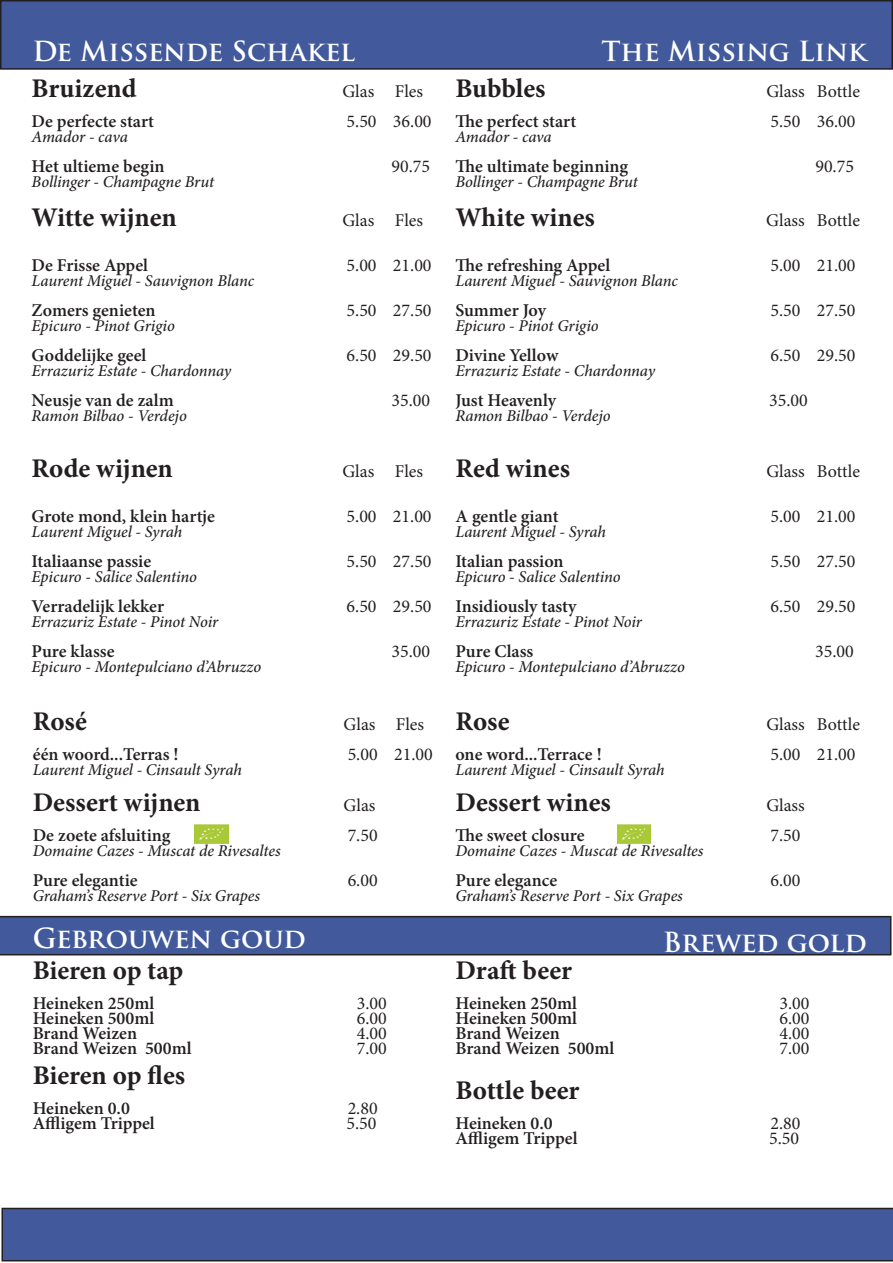
<style>
.page{position:relative;width:893px;height:1263px;background:#fff}
.page>*{position:absolute;margin:0;border:0;box-sizing:border-box;transform-origin:0 0}
.t1{font:700 27px "Minion Pro";color:#231f20}
.t2{font:700 27px "Trajan Pro";color:#fff}
.t3{font:600 18px "Minion Pro";color:#231f20}
.t4{font:18px "Minion Pro";color:#231f20}
.t5{font:italic 500 16.5px "Minion Pro";letter-spacing:-.01em;color:#231f20}
</style>
<div class="page">
<div style="left:1px;top:1px;width:891px;height:68px;background:#425a9b"></div>
<div style="left:0;top:0;width:893px;height:70px;border:2px solid #231f20"></div>
<svg style="left:0;top:916px;width:891px;height:40px;background:#425793"></svg>
<div style="left:2px;top:1208px;width:891px;height:53px;background:#425a9b"></div>
<img style="left:195px;top:824px;width:33px;height:19px">
<img style="left:617px;top:824px;width:34px;height:19px">
<p class="t2" style="left:32px;top:34px;width:324px">De Missende Schakel</p>
<p class="t1" style="left:32px;top:70px;width:106px">Bruizend</p>
<p class="t4" style="left:342px;top:80px;width:82px">Glas Fles</p>
<p class="t3" style="left:32px;top:109px;width:124px">De perfecte start</p>
<p class="t4" style="left:347px;top:110px;width:87px">5.50 36.00</p>
<p class="t5" style="left:32px;top:126px;width:98px">Amador - cava</p>
<p class="t3" style="left:32px;top:154px;width:134px">Het ultieme begin</p>
<p class="t4" style="left:392px;top:155px;width:40px">90.75</p>
<p class="t5" style="left:32px;top:171px;width:184px">Bollinger - Champagne Brut</p>
<p class="t1" style="left:32px;top:198px;width:147px">Witte wijnen</p>
<p class="t4" style="left:342px;top:208px;width:82px">Glas Fles</p>
<p class="t3" style="left:32px;top:253px;width:118px">De Frisse Appel</p>
<p class="t4" style="left:347px;top:253px;width:87px">5.00 21.00</p>
<p class="t5" style="left:32px;top:269px;width:224px">Laurent Miguel - Sauvignon Blanc</p>
<p class="t3" style="left:32px;top:298px;width:125px">Zomers genieten</p>
<p class="t4" style="left:347px;top:298px;width:87px">5.50 27.50</p>
<p class="t5" style="left:32px;top:314px;width:145px">Epicuro - Pinot Grigio</p>
<p class="t3" style="left:32px;top:343px;width:116px">Goddelijke geel</p>
<p class="t4" style="left:347px;top:343px;width:87px">6.50 29.50</p>
<p class="t5" style="left:32px;top:359px;width:201px">Errazuriz Estate - Chardonnay</p>
<p class="t3" style="left:32px;top:388px;width:144px">Neusje van de zalm</p>
<p class="t4" style="left:391px;top:388px;width:40px">35.00</p>
<p class="t5" style="left:32px;top:404px;width:157px">Ramon Bilbao - Verdejo</p>
<p class="t1" style="left:32px;top:449px;width:143px">Rode wijnen</p>
<p class="t4" style="left:342px;top:459px;width:82px">Glas Fles</p>
<p class="t3" style="left:32px;top:503px;width:185px">Grote mond, klein hartje</p>
<p class="t4" style="left:347px;top:504px;width:87px">5.00 21.00</p>
<p class="t5" style="left:32px;top:520px;width:152px">Laurent Miguel - Syrah</p>
<p class="t3" style="left:32px;top:548px;width:121px">Italiaanse passie</p>
<p class="t4" style="left:347px;top:549px;width:87px">5.50 27.50</p>
<p class="t5" style="left:32px;top:565px;width:167px">Epicuro - Salice Salentino</p>
<p class="t3" style="left:32px;top:593px;width:134px">Verradelijk lekker</p>
<p class="t4" style="left:347px;top:594px;width:87px">6.50 29.50</p>
<p class="t5" style="left:32px;top:610px;width:188px">Errazuriz Estate - Pinot Noir</p>
<p class="t3" style="left:32px;top:638px;width:84px">Pure klasse</p>
<p class="t4" style="left:391px;top:639px;width:40px">35.00</p>
<p class="t5" style="left:32px;top:655px;width:231px">Epicuro - Montepulciano d’Abruzzo</p>
<p class="t1" style="left:33px;top:703px;width:56px">Rosé</p>
<p class="t4" style="left:344px;top:713px;width:82px">Glas Fles</p>
<p class="t3" style="left:33px;top:742px;width:147px">één woord...Terras !</p>
<p class="t4" style="left:348px;top:743px;width:87px">5.00 21.00</p>
<p class="t5" style="left:33px;top:759px;width:211px">Laurent Miguel - Cinsault Syrah</p>
<p class="t1" style="left:33px;top:783px;width:169px">Dessert wijnen</p>
<p class="t4" style="left:344px;top:793px;width:33px">Glas</p>
<p class="t3" style="left:33px;top:822px;width:139px">De zoete afsluiting</p>
<p class="t4" style="left:348px;top:823px;width:32px">7.50</p>
<p class="t5" style="left:33px;top:839px;width:250px">Domaine Cazes - Muscat de Rivesaltes</p>
<p class="t3" style="left:33px;top:867px;width:106px">Pure elegantie</p>
<p class="t4" style="left:348px;top:868px;width:32px">6.00</p>
<p class="t5" style="left:33px;top:884px;width:229px">Graham’s Reserve Port - Six Grapes</p>
<p class="t2" style="left:33px;top:921px;width:275px">Gebrouwen goud</p>
<p class="t1" style="left:33px;top:951px;width:152px">Bieren op tap</p>
<p class="t3" style="left:33px;top:991px;width:123px">Heineken 250ml</p>
<p class="t4" style="left:357px;top:991px;width:32px">3.00</p>
<p class="t3" style="left:33px;top:1006px;width:123px">Heineken 500ml</p>
<p class="t4" style="left:357px;top:1006px;width:32px">6.00</p>
<p class="t3" style="left:33px;top:1021px;width:106px">Brand Weizen</p>
<p class="t4" style="left:357px;top:1021px;width:32px">4.00</p>
<p class="t3" style="left:33px;top:1036px;width:160px">Brand Weizen 500ml</p>
<p class="t4" style="left:357px;top:1036px;width:32px">7.00</p>
<p class="t1" style="left:33px;top:1056px;width:154px">Bieren op fles</p>
<p class="t3" style="left:33px;top:1096px;width:99px">Heineken 0.0</p>
<p class="t4" style="left:348px;top:1096px;width:32px">2.80</p>
<p class="t3" style="left:33px;top:1111px;width:124px">Affligem Trippel</p>
<p class="t4" style="left:346px;top:1111px;width:32px">5.50</p>
<p class="t2" style="left:601px;top:34px;width:267px">The Missing Link</p>
<p class="t1" style="left:455px;top:70px;width:92px">Bubbles</p>
<p class="t4" style="left:766px;top:80px;width:95px">Glass Bottle</p>
<p class="t3" style="left:455px;top:109px;width:122px">The perfect start</p>
<p class="t4" style="left:770px;top:110px;width:87px">5.50 36.00</p>
<p class="t5" style="left:455px;top:126px;width:98px">Amador - cava</p>
<p class="t3" style="left:455px;top:154px;width:174px">The ultimate beginning</p>
<p class="t4" style="left:815px;top:155px;width:40px">90.75</p>
<p class="t5" style="left:455px;top:171px;width:184px">Bollinger - Champagne Brut</p>
<p class="t1" style="left:455px;top:198px;width:141px">White wines</p>
<p class="t4" style="left:766px;top:208px;width:95px">Glass Bottle</p>
<p class="t3" style="left:455px;top:253px;width:156px">The refreshing Appel</p>
<p class="t4" style="left:770px;top:253px;width:87px">5.00 21.00</p>
<p class="t5" style="left:455px;top:269px;width:224px">Laurent Miguel - Sauvignon Blanc</p>
<p class="t3" style="left:455px;top:298px;width:92px">Summer Joy</p>
<p class="t4" style="left:770px;top:298px;width:87px">5.50 27.50</p>
<p class="t5" style="left:455px;top:314px;width:145px">Epicuro - Pinot Grigio</p>
<p class="t3" style="left:455px;top:343px;width:104px">Divine Yellow</p>
<p class="t4" style="left:770px;top:343px;width:87px">6.50 29.50</p>
<p class="t5" style="left:455px;top:359px;width:201px">Errazuriz Estate - Chardonnay</p>
<p class="t3" style="left:455px;top:388px;width:102px">Just Heavenly</p>
<p class="t4" style="left:769px;top:388px;width:40px">35.00</p>
<p class="t5" style="left:455px;top:404px;width:157px">Ramon Bilbao - Verdejo</p>
<p class="t1" style="left:455px;top:449px;width:116px">Red wines</p>
<p class="t4" style="left:766px;top:459px;width:95px">Glass Bottle</p>
<p class="t3" style="left:455px;top:503px;width:105px">A gentle giant</p>
<p class="t4" style="left:770px;top:504px;width:87px">5.00 21.00</p>
<p class="t5" style="left:455px;top:520px;width:152px">Laurent Miguel - Syrah</p>
<p class="t3" style="left:455px;top:548px;width:110px">Italian passion</p>
<p class="t4" style="left:770px;top:549px;width:87px">5.50 27.50</p>
<p class="t5" style="left:455px;top:565px;width:167px">Epicuro - Salice Salentino</p>
<p class="t3" style="left:455px;top:593px;width:123px">Insidiously tasty</p>
<p class="t4" style="left:770px;top:594px;width:87px">6.50 29.50</p>
<p class="t5" style="left:455px;top:610px;width:188px">Errazuriz Estate - Pinot Noir</p>
<p class="t3" style="left:455px;top:638px;width:79px">Pure Class</p>
<p class="t4" style="left:815px;top:639px;width:40px">35.00</p>
<p class="t5" style="left:455px;top:655px;width:231px">Epicuro - Montepulciano d’Abruzzo</p>
<p class="t1" style="left:455px;top:703px;width:56px">Rose</p>
<p class="t4" style="left:766px;top:713px;width:95px">Glass Bottle</p>
<p class="t3" style="left:455px;top:742px;width:148px">one word...Terrace !</p>
<p class="t4" style="left:770px;top:743px;width:87px">5.00 21.00</p>
<p class="t5" style="left:455px;top:759px;width:211px">Laurent Miguel - Cinsault Syrah</p>
<p class="t1" style="left:455px;top:783px;width:157px">Dessert wines</p>
<p class="t4" style="left:766px;top:793px;width:40px">Glass</p>
<p class="t3" style="left:455px;top:822px;width:131px">The sweet closure</p>
<p class="t4" style="left:770px;top:823px;width:32px">7.50</p>
<p class="t5" style="left:455px;top:839px;width:250px">Domaine Cazes - Muscat de Rivesaltes</p>
<p class="t3" style="left:455px;top:867px;width:103px">Pure elegance</p>
<p class="t4" style="left:770px;top:868px;width:32px">6.00</p>
<p class="t5" style="left:455px;top:884px;width:229px">Graham’s Reserve Port - Six Grapes</p>
<p class="t2" style="left:663px;top:925px;width:205px">Brewed gold</p>
<p class="t1" style="left:455px;top:951px;width:118px">Draft beer</p>
<p class="t3" style="left:455px;top:991px;width:123px">Heineken 250ml</p>
<p class="t4" style="left:779px;top:991px;width:32px">3.00</p>
<p class="t3" style="left:455px;top:1006px;width:123px">Heineken 500ml</p>
<p class="t4" style="left:779px;top:1006px;width:32px">6.00</p>
<p class="t3" style="left:455px;top:1021px;width:106px">Brand Weizen</p>
<p class="t4" style="left:779px;top:1021px;width:32px">4.00</p>
<p class="t3" style="left:455px;top:1036px;width:160px">Brand Weizen 500ml</p>
<p class="t4" style="left:779px;top:1036px;width:32px">7.00</p>
<p class="t1" style="left:455px;top:1071px;width:126px">Bottle beer</p>
<p class="t3" style="left:455px;top:1111px;width:99px">Heineken 0.0</p>
<p class="t4" style="left:770px;top:1111px;width:32px">2.80</p>
<p class="t3" style="left:455px;top:1126px;width:124px">Affligem Trippel</p>
<p class="t4" style="left:769px;top:1126px;width:32px">5.50</p>
</div>
